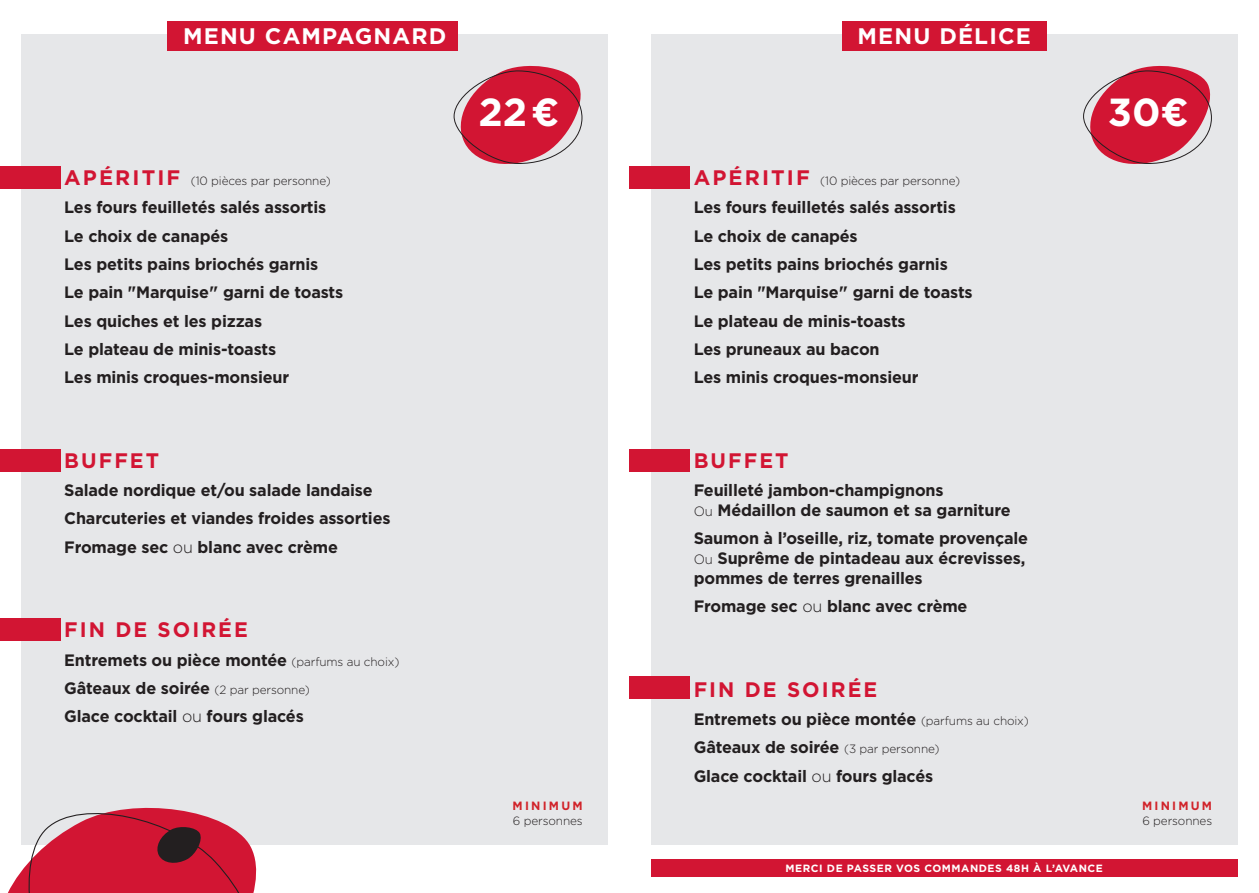
<style>
.page{position:relative;width:1259px;height:893px;background:#fff}
.page>*{position:absolute;margin:0;border:0;box-sizing:border-box;transform-origin:0 0}
.t1{font:700 39.15px "Gotham";color:#fff}
.t2{font:700 22.5px "Gotham";letter-spacing:.05em;color:#fff}
.t3{font:700 21px "Gotham";letter-spacing:.1em;color:#d21533}
.t4{font:700 16.5px/28.3px "Gotham";letter-spacing:-.01em;color:#231f20}
.t5{font:300 12px "Gotham";letter-spacing:-.01em;color:#231f20}
.t6{font:700 12px "Gotham";letter-spacing:.19em;color:#d1232a}
.t7{font:700 10.5px "Gotham";letter-spacing:.05em;color:#fff}
.s1{font-weight:700;font-size:21px;color:#d21533}
.s2{font-weight:300}
.s3{font-weight:300;font-size:12px}
.s4{font-weight:300;font-size:13.5px}
</style>
<div class="page">
<div style="left:21px;top:35px;width:587px;height:810px;background:#e6e7e9"></div>
<div style="left:651px;top:35px;width:586px;height:810px;background:#e6e7e9"></div>
<div style="left:0;top:167px;width:61px;height:22px;background:#d21533"></div>
<div style="left:629px;top:167px;width:61px;height:22px;background:#d21533"></div>
<div style="left:0;top:449px;width:61px;height:23px;background:#d21533"></div>
<div style="left:629px;top:449px;width:61px;height:23px;background:#d21533"></div>
<div style="left:0;top:618px;width:61px;height:23px;background:#d21533"></div>
<div style="left:629px;top:676px;width:61px;height:23px;background:#d21533"></div>
<svg style="left:453px;top:65px;width:130px;height:99px"></svg>
<svg style="left:1083px;top:65px;width:129px;height:99px"></svg>
<div style="left:168px;top:21px;width:290px;height:30px;background:#d21533"></div>
<div style="left:842px;top:21px;width:204px;height:30px;background:#d21533"></div>
<div style="left:651px;top:859px;width:586px;height:17px;background:#d21533"></div>
<svg style="left:8px;top:807px;width:249px;height:86px"></svg>
<h2 class="t2" style="left:183px;top:21px;width:265px">MENU CAMPAGNARD</h2>
<h2 class="t2" style="left:857px;top:21px;width:175px">MENU DÉLICE</h2>
<p class="t5" style="left:64px;top:173px;width:268px"><span class="s1">APÉRITIF</span> (10 pièces par personne)</p>
<p class="t4" style="left:64px;top:193px;width:280px">Les fours feuilletés salés assortis<br>Le choix de canapés<br>Les petits pains briochés garnis<br>Le pain "Marquise" garni de toasts<br>Les quiches et les pizzas<br>Le plateau de minis-toasts<br>Les minis croques-monsieur</p>
<p class="t3" style="left:64px;top:446px;width:96px">BUFFET</p>
<p class="t4" style="left:64px;top:476px;width:328px">Salade nordique et/ou salade landaise<br>Charcuteries et viandes froides assorties<br>Fromage sec <span class="s2">ou</span> blanc avec crème</p>
<p class="t3" style="left:64px;top:616px;width:185px">FIN DE SOIRÉE</p>
<p class="t4" style="left:64px;top:645px;width:337px">Entremets ou pièce montée <span class="s3">(parfums au choix)<br></span>Gâteaux de soirée <span class="s3">(2 par personne)<br></span>Glace cocktail <span class="s2">ou</span> fours glacés</p>
<h1 class="t1" style="left:478px;top:86px;width:82px">22€</h1>
<h1 class="t1" style="left:1107px;top:86px;width:83px">30€</h1>
<p class="t5" style="left:694px;top:173px;width:268px"><span class="s1">APÉRITIF</span> (10 pièces par personne)</p>
<p class="t4" style="left:694px;top:193px;width:280px">Les fours feuilletés salés assortis<br>Le choix de canapés<br>Les petits pains briochés garnis<br>Le pain "Marquise" garni de toasts<br>Le plateau de minis-toasts<br>Les pruneaux au bacon<br>Les minis croques-monsieur</p>
<p class="t3" style="left:694px;top:446px;width:96px">BUFFET</p>
<p class="t4" style="left:694px;top:480px;width:318px;line-height:19.8px">Feuilleté jambon-champignons<br><span class="s4">Ou</span> Médaillon de saumon et sa garniture</p>
<p class="t4" style="left:694px;top:528px;width:336px;line-height:19.8px">Saumon à l’oseille, riz, tomate provençale<br><span class="s4">Ou</span> Suprême de pintadeau aux écrevisses, pommes de terres grenailles</p>
<p class="t4" style="left:694px;top:592px;width:275px">Fromage sec <span class="s2">ou</span> blanc avec crème</p>
<p class="t6" style="left:512px;top:798px;width:72px">MINIMUM</p>
<p class="t5" style="left:513px;top:813px;width:71px">6 personnes</p>
<p class="t3" style="left:694px;top:675px;width:185px">FIN DE SOIRÉE</p>
<p class="t4" style="left:694px;top:705px;width:337px">Entremets ou pièce montée <span class="s3">(parfums au choix)<br></span>Gâteaux de soirée <span class="s3">(3 par personne)<br></span>Glace cocktail <span class="s2">ou</span> fours glacés</p>
<p class="t7" style="left:785px;top:861px;width:319px">MERCI DE PASSER VOS COMMANDES 48H À L’AVANCE</p>
<p class="t6" style="left:1142px;top:798px;width:72px">MINIMUM</p>
<p class="t5" style="left:1142px;top:813px;width:71px">6 personnes</p>
</div>
